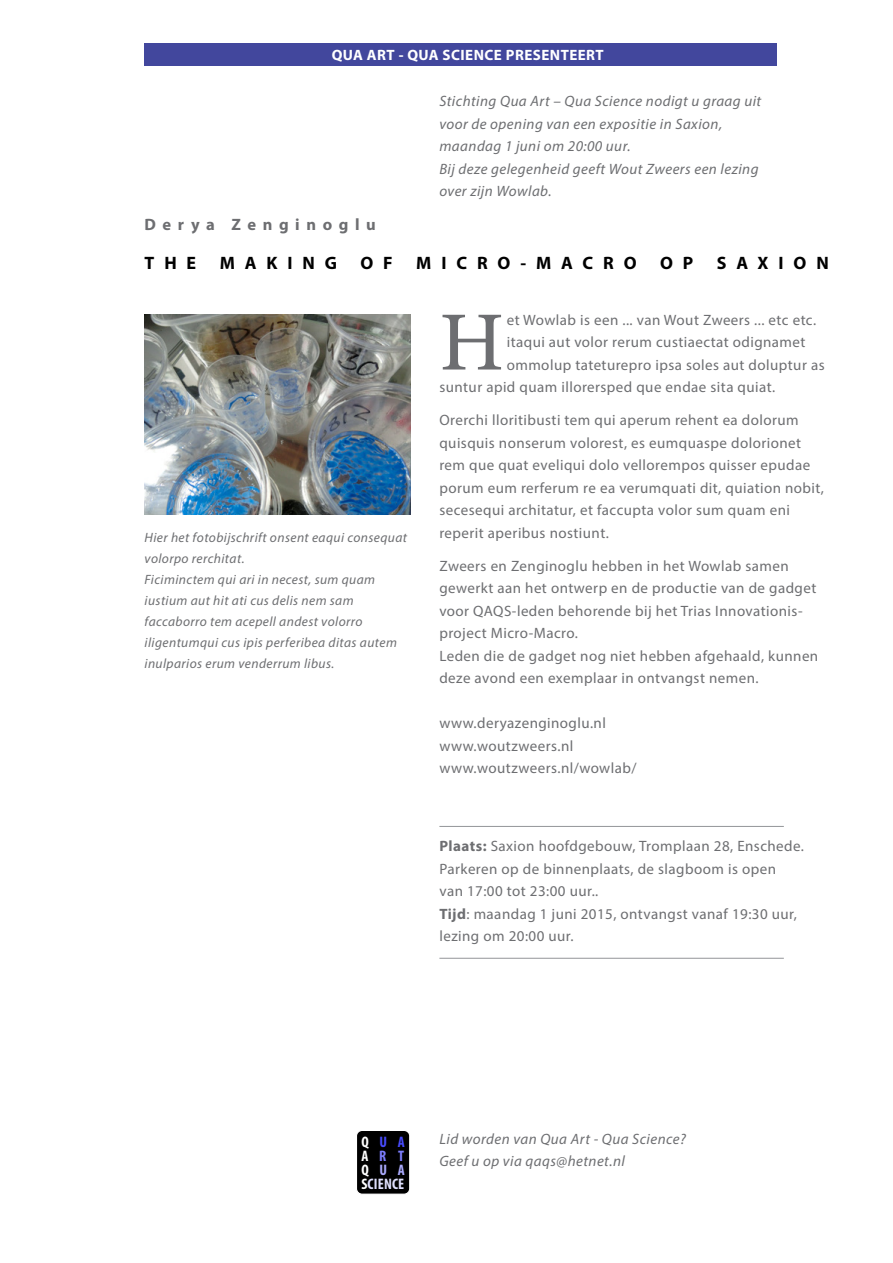
<style>
.page{position:relative;width:893px;height:1263px;background:#fff}
.page>*{position:absolute;margin:0;border:0;box-sizing:border-box;transform-origin:0 0}
.t1{font:500 84.3px "Minion Pro";color:#6d6e71}
.t2{font:700 18px "Myriad Pro";letter-spacing:.55em;color:#000}
.t3{font:700 16.5px "Myriad Pro";letter-spacing:.4em;color:#6d6e71}
.t4{font:700 condensed 15.3px/14.2px "Myriad Pro";letter-spacing:.355em;color:#e0e1fe;text-align:justify}
.t5{font:15px/22.5px "Myriad Pro";letter-spacing:.03em;color:#6d6e71}
.t6{font:italic 15px/22.5px "Myriad Pro";letter-spacing:.03em;color:#6d6e71}
.t7{font:700 15px "Myriad Pro";letter-spacing:.03em;color:#fff}
.t8{font:italic 13.5px/21px "Myriad Pro";letter-spacing:.03em;color:#6d6e71}
.s1{font-weight:700}
.s2{color:#fff}
.s3{color:#484bfc}
.s4{color:#7c7dfc}
.s5{color:#ababfd}
</style>
<div class="page">
<div style="left:356px;top:1130px;width:54px;height:64px;background:#000;border-radius:6px"></div>
<div style="left:356px;top:1130px;width:54px;height:65px;border:1px solid #fff;border-radius:6px"></div>
<img style="left:145px;top:314px;width:265px;height:200px">
<hr style="left:439px;top:826px;width:345px;height:1px;background:#939598">
<hr style="left:439px;top:958px;width:345px;height:1px;background:#939598">
<div style="left:145px;top:44px;width:632px;height:22px;background:#42479d"></div>
<p class="t7" style="left:332px;top:45px;width:274px">QUA ART - QUA SCIENCE PRESENTEERT</p>
<p class="t6" style="left:439px;top:90px;width:323px">Stichting Qua Art – Qua Science nodigt u graag uit voor de opening van een expositie in Saxion, maandag 1 juni om 20:00 uur.<br>Bij deze gelegenheid geeft Wout Zweers een lezing over zijn Wowlab.</p>
<p class="t3" style="left:145px;top:213px;width:233px">Derya Zenginoglu</p>
<p class="t2" style="left:145px;top:251px;width:53px">THE</p>
<p class="t2" style="left:220px;top:251px;width:119px">MAKING</p>
<p class="t2" style="left:360px;top:251px;width:34px">O F</p>
<p class="t2" style="left:416px;top:251px;width:222px">MICRO-MACRO</p>
<p class="t2" style="left:660px;top:251px;width:35px">O P</p>
<p class="t2" style="left:717px;top:251px;width:114px">SAXION</p>
<p class="t8" style="left:145px;top:526px;width:264px">Hier het fotobijschrift onsent eaqui consequat volorpo rerchitat.<br>Ficiminctem qui ari in necest, sum quam iustium aut hit ati cus delis nem sam faccaborro tem acepell andest volorro iligentumqui cus ipis perferibea ditas autem inulparios erum venderrum libus.</p>
<h1 class="t1" style="left:439px;top:286px;width:66px">H</h1>
<p class="t5" style="left:507px;top:308px;width:311px">et Wowlab is een ... van Wout Zweers ... etc etc.</p>
<p class="t5" style="left:507px;top:330px;width:300px">itaqui aut volor rerum custiaectat odignamet</p>
<p class="t5" style="left:507px;top:353px;width:319px">ommolup tateturepro ipsa soles aut doluptur as</p>
<p class="t5" style="left:439px;top:375px;width:337px">suntur apid quam illorersped que endae sita quiat.</p>
<p class="t5" style="left:439px;top:408px;width:386px">Orerchi lloritibusti tem qui aperum rehent ea dolorum quisquis nonserum volorest, es eumquaspe dolorionet rem que quat eveliqui dolo vellorempos quisser epudae porum eum rerferum re ea verumquati dit, quiation nobit, secesequi architatur, et faccupta volor sum quam eni reperit aperibus nostiunt.</p>
<p class="t5" style="left:439px;top:554px;width:380px">Zweers en Zenginoglu hebben in het Wowlab samen gewerkt aan het ontwerp en de productie van de gadget voor QAQS-leden behorende bij het Trias Innovationis&shy;project Micro-Macro.<br>Leden die de gadget nog niet hebben afgehaald, kunnen deze avond een exemplaar in ontvangst nemen.</p>
<p class="t5" style="left:439px;top:711px;width:199px">www.deryazenginoglu.nl www.woutzweers.nl www.woutzweers.nl/wowlab/</p>
<p class="t5" style="left:439px;top:834px;width:366px"><span class="s1">Plaats:</span> Saxion hoofdgebouw, Tromplaan 28, Enschede.<br>Parkeren op de binnenplaats, de slagboom is open<br>van 17:00 tot 23:00 uur..<br><span class="s1">Tijd</span>: maandag 1 juni 2015, ontvangst vanaf 19:30 uur, lezing om 20:00 uur.</p>
<p class="t4" style="left:361px;top:1134px;width:45px"><span class="s2">Q</span><span class="s3">UA </span><span class="s2">A</span><span class="s4">RT </span><span class="s2">Q</span><span class="s5">UA </span><span class="s2">S</span>CIENCE</p>
<p class="t6" style="left:439px;top:1127px;width:248px">Lid worden van Qua Art - Qua Science?<br>Geef u op via qaqs@hetnet.nl</p>
</div>
